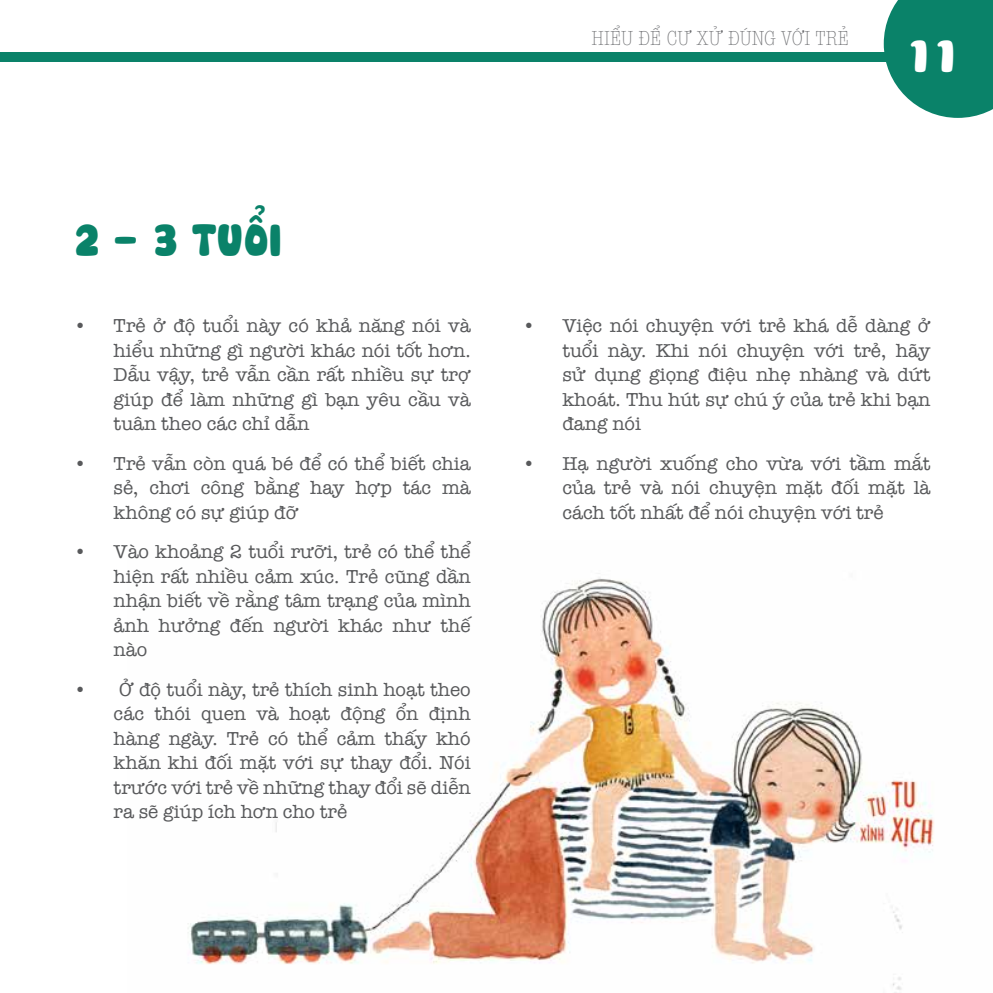
<style>
.page{position:relative;width:993px;height:993px;background:#fff}
.page>*{position:absolute;margin:0;border:0;box-sizing:border-box;transform-origin:0 0}
.t1{font:43.75px "UTM Cookies";color:#0a8269}
.t2{font:43.75px "UTM Cookies";color:#fff}
.t3{font:300 condensed 21px "American Typewriter";color:#6d6e71}
.t4{font:19.25px/24.5px "American Typewriter";color:#58595b;text-align:justify}
</style>
<div class="page">
<img style="left:188px;top:577px;width:746px;height:413px">
<div style="left:0;top:52px;width:919px;height:10px;background:#0a8269"></div>
<svg style="left:883px;top:0;width:109px;height:118px"></svg>
<h1 class="t1" style="left:74px;top:205px;width:211px">2 - 3 TUỔI</h1>
<p class="t4" style="left:114px;top:312px;width:358px;text-indent:-40px">• Trẻ ở độ tuổi này có khả năng nói và hiểu những gì người khác nói tốt hơn.<br>Dẫu vậy, trẻ vẫn cần rất nhiều sự trợ giúp để làm những gì bạn yêu cầu và tuân theo các chỉ dẫn</p>
<p class="t4" style="left:114px;top:450px;width:358px;text-indent:-40px">• Trẻ vẫn còn quá bé để có thể biết chia sẻ, chơi công bằng hay hợp tác mà không có sự giúp đỡ</p>
<p class="t4" style="left:114px;top:538px;width:358px;text-indent:-40px">• Vào khoảng 2 tuổi rưỡi, trẻ có thể thể hiện rất nhiều cảm xúc. Trẻ cũng dần nhận biết về rằng tâm trạng của mình ảnh hưởng đến người khác như thế nào</p>
<p class="t4" style="left:114px;top:676px;width:358px;text-indent:-40px">• Ở độ tuổi này, trẻ thích sinh hoạt theo các thói quen và hoạt động ổn định hàng ngày. Trẻ có thể cảm thấy khó khăn khi đối mặt với sự thay đổi. Nói trước với trẻ về những thay đổi sẽ diễn ra sẽ giúp ích hơn cho trẻ</p>
<p class="t3" style="left:591px;top:24px;width:259px">HIỂU ĐỂ CƯ XỬ ĐÚNG VỚI TRẺ</p>
<h1 class="t2" style="left:905px;top:21px;width:55px">11</h1>
<p class="t4" style="left:562px;top:313px;width:369px;text-indent:-40px">• Việc nói chuyện với trẻ khá dễ dàng ở tuổi này. Khi nói chuyện với trẻ, hãy sử dụng giọng điệu nhẹ nhàng và dứt khoát. Thu hút sự chú ý của trẻ khi bạn đang nói</p>
<p class="t4" style="left:562px;top:450px;width:369px;text-indent:-40px">• Hạ người xuống cho vừa với tầm mắt của trẻ và nói chuyện mặt đối mặt là cách tốt nhất để nói chuyện với trẻ</p>
</div>
